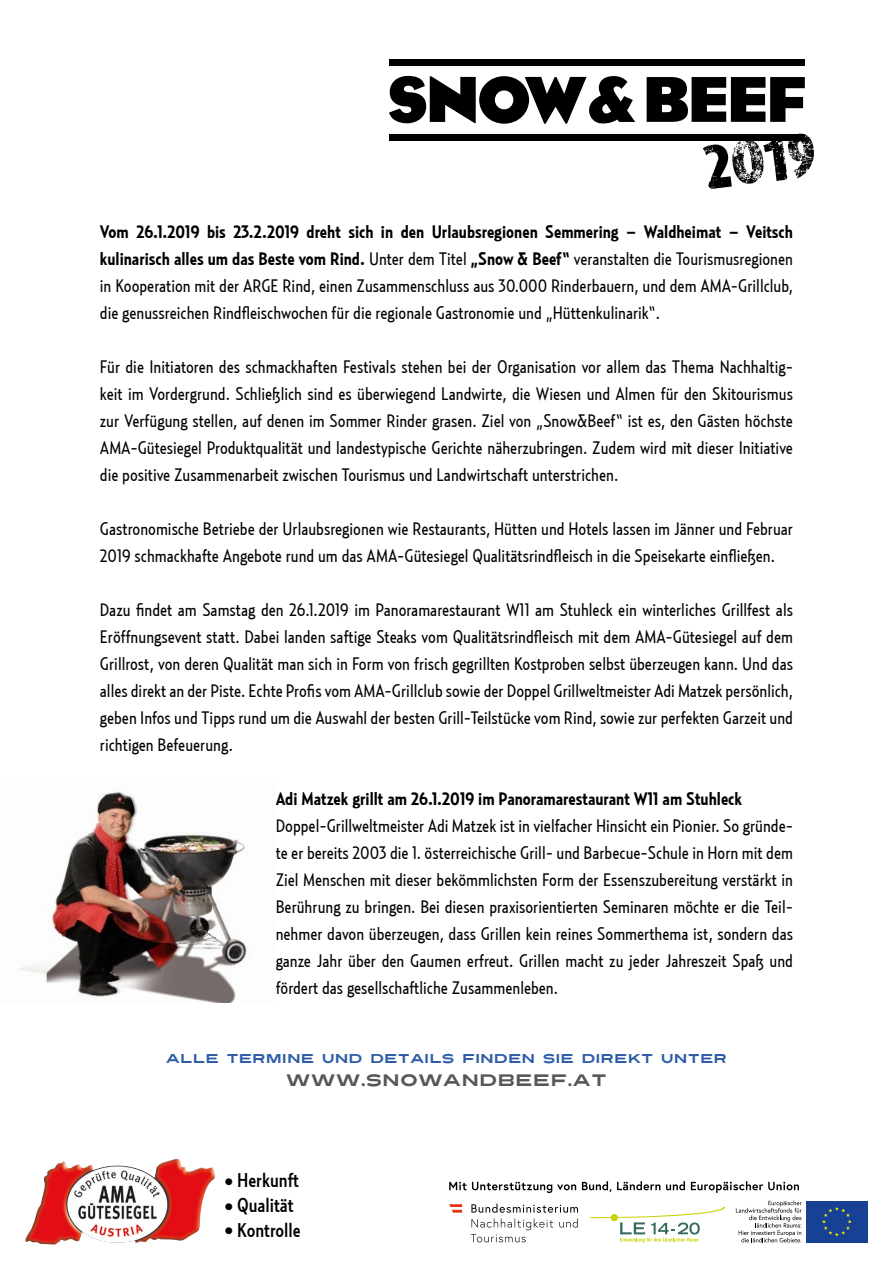
<style>
.page{position:relative;width:893px;height:1263px;background:#fff}
.page>*{position:absolute;margin:0;border:0;box-sizing:border-box;transform-origin:0 0}
.t1{font:500 19.8px "Relay Cond";color:#000}
.t2{font:18px/27px "Relay Cond";color:#000;text-align:justify}
.t3{font:700 18px "Relay Cond";color:#000}
.t4{font:16.5px "Turnpike";color:#575756}
.t5{font:12.75px "Turnpike";color:#2e5da8}
.s1{font-weight:700}
</style>
<div class="page">
<img style="left:20px;top:791px;width:227px;height:212px">
<img style="left:129px;top:1159px;width:47px;height:18px">
<svg style="left:703px;top:133px;width:111px;height:56px"></svg>
<svg style="left:647px;top:77px;width:158px;height:45px"></svg>
<div style="left:390px;top:59px;width:415px;height:7px;background:#000"></div>
<div style="left:390px;top:134px;width:415px;height:7px;background:#000"></div>
<svg style="left:389px;top:76px;width:246px;height:48px"></svg>
<div style="left:806px;top:1201px;width:61px;height:41px;background:#164194"></div>
<svg style="left:822px;top:1207px;width:30px;height:29px"></svg>
<svg style="left:736px;top:1200px;width:66px;height:43px"></svg>
<svg style="left:590px;top:1207px;width:135px;height:35px"></svg>
<svg style="left:471px;top:1203px;width:107px;height:39px"></svg>
<svg style="left:449px;top:1204px;width:13px;height:8px"></svg>
<svg style="left:449px;top:1182px;width:127px;height:11px"></svg>
<svg style="left:582px;top:1181px;width:78px;height:11px"></svg>
<svg style="left:666px;top:1181px;width:19px;height:9px"></svg>
<svg style="left:691px;top:1181px;width:108px;height:12px"></svg>
<p class="t2" style="left:100px;top:217px;width:695px"><span class="s1">Vom 26.1.2019 bis 23.2.2019 dreht sich in den Urlaubsregionen Semmering – Waldheimat – Veitsch kulinarisch alles um das Beste vom Rind.</span> Unter dem Titel <span class="s1">„Snow &amp; Beef“</span> veranstalten die Tourismusregionen in Kooperation mit der ARGE Rind, einen Zusammenschluss aus 30.000 Rinderbauern, und dem AMA-Grillclub, die genussreichen Rindfleischwochen für die regionale Gastronomie und „Hüttenkulinarik“.</p>
<p class="t2" style="left:100px;top:352px;width:695px">Für die Initiatoren des schmackhaften Festivals stehen bei der Organisation vor allem das Thema Nachhaltig&shy;keit im Vordergrund. Schließlich sind es überwiegend Landwirte, die Wiesen und Almen für den Skitourismus zur Verfügung stellen, auf denen im Sommer Rinder grasen. Ziel von „Snow&amp;Beef“ ist es, den Gästen höchste AMA-Gütesiegel Produktqualität und landestypische Gerichte näherzubringen. Zudem wird mit dieser Initiative die positive Zusammenarbeit zwischen Tourismus und Landwirtschaft unterstrichen.</p>
<p class="t2" style="left:100px;top:514px;width:695px">Gastronomische Betriebe der Urlaubsregionen wie Restaurants, Hütten und Hotels lassen im Jänner und Februar<br>2019 schmackhafte Angebote rund um das AMA-Gütesiegel Qualitätsrindfleisch in die Speisekarte einfließen.</p>
<p class="t2" style="left:100px;top:595px;width:695px">Dazu findet am Samstag den 26.1.2019 im Panoramarestaurant W11 am Stuhleck ein winterliches Grillfest als Eröffnungsevent statt. Dabei landen saftige Steaks vom Qualitätsrindfleisch mit dem AMA-Gütesiegel auf dem Grillrost, von deren Qualität man sich in Form von frisch gegrillten Kostproben selbst überzeugen kann. Und das alles direkt an der Piste. Echte Profis vom AMA-Grillclub sowie der Doppel Grillweltmeister Adi Matzek persönlich, geben Infos und Tipps rund um die Auswahl der besten Grill-Teilstücke vom Rind, sowie zur perfekten Garzeit und richtigen Befeuerung.</p>
<p class="t3" style="left:276px;top:788px;width:468px">Adi Matzek grillt am 26.1.2019 im Panoramarestaurant W11 am Stuhleck</p>
<p class="t2" style="left:276px;top:811px;width:519px">Doppel-Grillweltmeister Adi Matzek ist in vielfacher Hinsicht ein Pionier. So gründe&shy;te er bereits 2003 die 1. österreichische Grill- und Barbecue-Schule in Horn mit dem Ziel Menschen mit dieser bekömmlichsten Form der Essenszubereitung verstärkt in Berührung zu bringen. Bei diesen praxisorientierten Seminaren möchte er die Teil&shy;nehmer davon überzeugen, dass Grillen kein reines Sommerthema ist, sondern das ganze Jahr über den Gaumen erfreut. Grillen macht zu jeder Jahreszeit Spaß und fördert das gesellschaftliche Zusammenleben.</p>
<p class="t5" style="left:166px;top:1049px;width:563px">ALLE TERMINE UND DETAILS FINDEN SIE DIREKT UNTER</p>
<p class="t4" style="left:286px;top:1068px;width:323px">WWW.SNOWANDBEEF.AT</p>
<p class="t1" style="left:225px;top:1168px;width:75px">● Herkunft</p>
<p class="t1" style="left:225px;top:1193px;width:70px">● Qualität</p>
<p class="t1" style="left:225px;top:1218px;width:77px">● Kontrolle</p>
</div>
